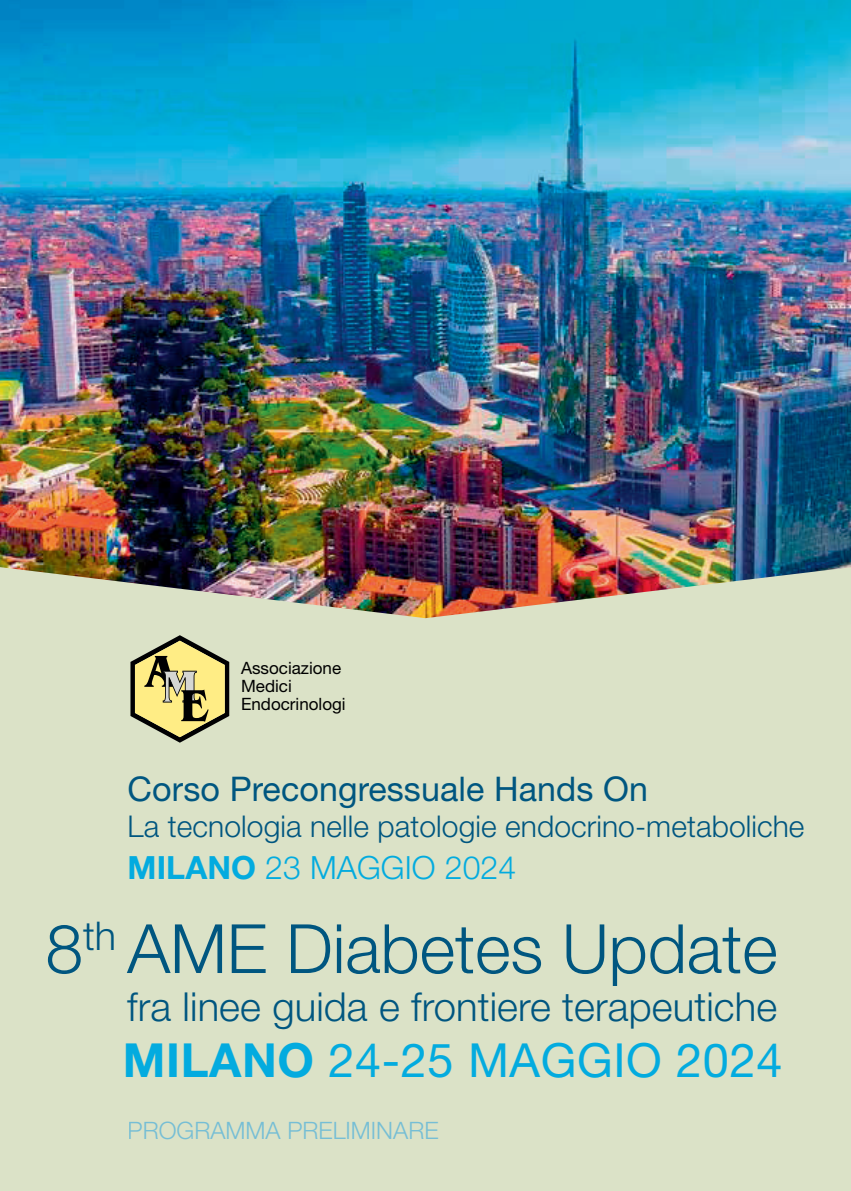
<style>
.page{position:relative;width:851px;height:1191px;background:#fff}
.page>*{position:absolute;margin:0;border:0;box-sizing:border-box;transform-origin:0 0}
.t1{font:300 68px "Helvetica Neue LT Std";color:#005680}
.t2{font:47px "Helvetica Neue LT Std";letter-spacing:.015em;color:#03abdf}
.t3{font:300 40px "Helvetica Neue LT Std";letter-spacing:.005em;color:#005680}
.t4{font:34px "Helvetica Neue LT Std";letter-spacing:.005em;color:#005680}
.t5{font:300 32px "Helvetica Neue LT Std";letter-spacing:.005em;color:#03abdf}
.t6{font:300 30px "Helvetica Neue LT Std";letter-spacing:.005em;color:#005680}
.t7{font:300 24px "Helvetica Neue LT Std";color:#76bed5}
.t8{font:17px/18px "Helvetica Neue LT Std";color:#000}
.s1{font-weight:700}
</style>
<div class="page">
<img style="left:0;top:0;width:850px;height:567px">
<div style="left:0;top:567px;width:850px;height:624px;background:#dbe2c7"></div>
<svg style="left:130px;top:635px;width:99px;height:107px"></svg>
<div style="left:129px;top:1121px;width:309px;height:18px;background:#dbe2c7"></div>
<p class="t8" style="left:241px;top:659px;width:106px">Associazione<br>Medici<br>Endocrinologi</p>
<p class="t4" style="left:128px;top:769px;width:521px">Corso Precongressuale Hands On</p>
<p class="t6" style="left:128px;top:808px;width:678px">La tecnologia nelle patologie endocrino-metaboliche</p>
<p class="t5" style="left:128px;top:848px;width:390px"><span class="s1">MILANO</span> 23 MAGGIO 2024</p>
<h1 class="t1" style="left:45px;top:907px;width:733px">8<sup>th</sup> AME Diabetes Update</h1>
<h3 class="t3" style="left:127px;top:982px;width:651px">fra linee guida e frontiere terapeutiche</h3>
<h2 class="t2" style="left:123px;top:1032px;width:661px"><span class="s1">MILANO</span> 24-25 MAGGIO 2024</h2>
<p class="t7" style="left:128px;top:1115px;width:312px">PROGRAMMA PRELIMINARE</p>
</div>
